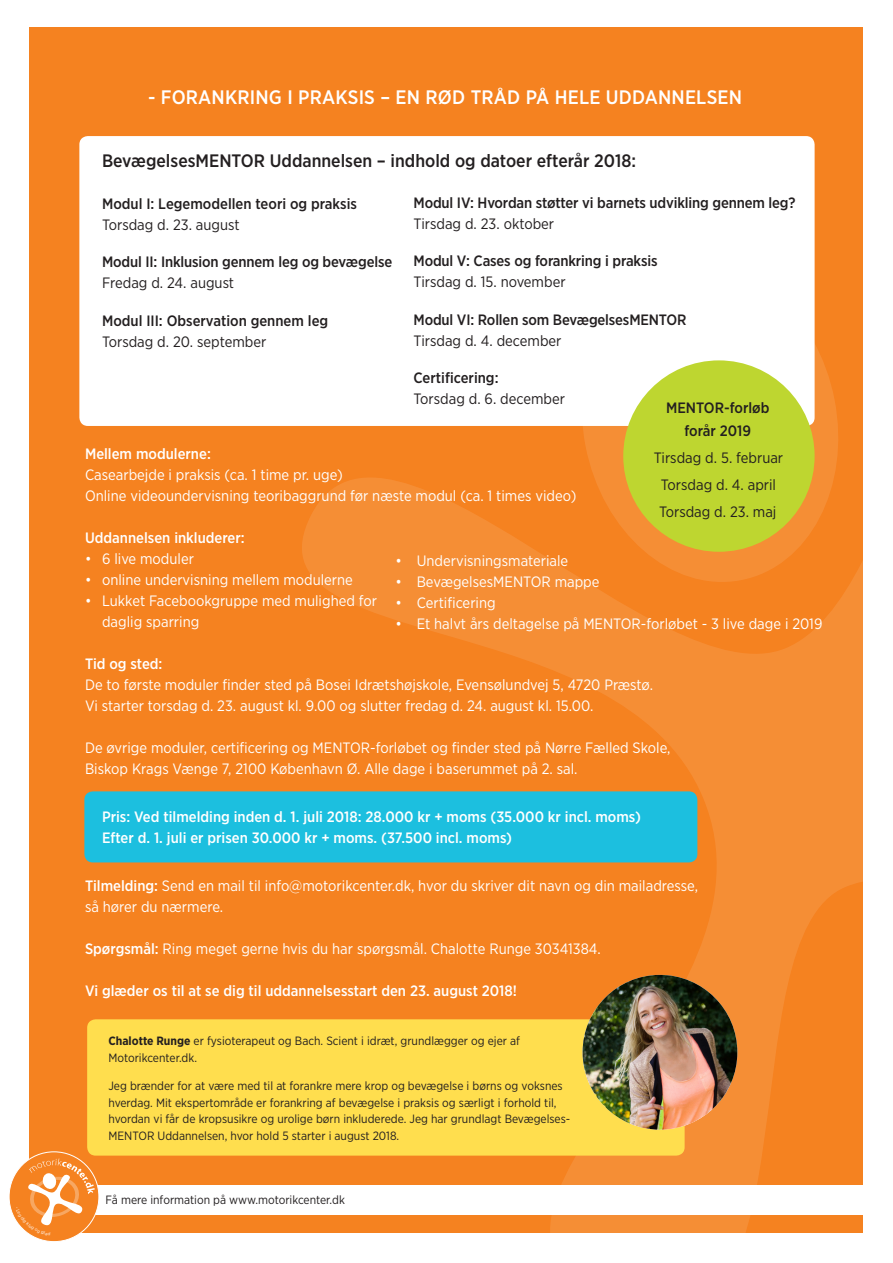
<style>
.page{position:relative;width:893px;height:1263px;background:#fff}
.page>*{position:absolute;margin:0;border:0;box-sizing:border-box;transform-origin:0 0}
.t1{font:500 19.5px "Gotham Narrow";letter-spacing:.01em;color:#fff}
.t2{font:500 18px "Gotham Narrow";color:#231f20}
.t3{font:15px/21px "Gotham Narrow";color:#fff}
.t4{font:500 15px/22.5px "Gotham Narrow";letter-spacing:-.01em;color:#231f20;text-align:center}
.t5{font:500 15px "Gotham Narrow";color:#fff}
.t6{font:15px/21px "Gotham Narrow";color:#231f20}
.t7{font:12px/16.5px "Gotham Narrow";color:#231f20}
.s1{font-weight:500}
.s2{font-weight:700}
</style>
<div class="page">
<div style="left:30px;top:28px;width:833px;height:1205px;background:#f58220"></div>
<svg style="left:300px;top:345px;width:563px;height:888px"></svg>
<div style="left:30px;top:1186px;width:833px;height:29px;background:#fff"></div>
<div style="left:79px;top:136px;width:736px;height:290px;background:#fff;border-radius:9px"></div>
<div style="left:84px;top:791px;width:613px;height:71px;background:#1cbfdf;border-radius:9px"></div>
<div style="left:87px;top:1019px;width:598px;height:136px;background:#ffde4e;border-radius:9px"></div>
<div style="left:623px;top:360px;width:192px;height:192px;background:#bed630;border-radius:50%"></div>
<img style="left:583px;top:975px;width:154px;height:155px;border-radius:77px">
<svg style="left:9px;top:1152px;width:90px;height:89px"></svg>
<p class="t1" style="left:148px;top:84px;width:596px">- FORANKRING I PRAKSIS – EN RØD TRÅD PÅ HELE UDDANNELSEN</p>
<p class="t2" style="left:102px;top:149px;width:535px">BevægelsesMENTOR Uddannelsen – indhold og datoer efterår 2018:</p>
<p class="t4" style="left:102px;top:192px;width:257px">Modul I: Legemodellen teori og praksis</p>
<p class="t6" style="left:102px;top:214px;width:139px">Torsdag d. 23. august</p>
<p class="t4" style="left:102px;top:250px;width:292px">Modul II: Inklusion gennem leg og bevægelse</p>
<p class="t6" style="left:102px;top:272px;width:134px">Fredag d. 24. august</p>
<p class="t4" style="left:102px;top:309px;width:228px">Modul III: Observation gennem leg</p>
<p class="t6" style="left:102px;top:331px;width:166px">Torsdag d. 20. september</p>
<p class="t4" style="left:414px;top:191px;width:383px">Modul IV: Hvordan støtter vi barnets udvikling gennem leg?</p>
<p class="t6" style="left:414px;top:213px;width:142px">Tirsdag d. 23. oktober</p>
<p class="t4" style="left:414px;top:249px;width:245px">Modul V: Cases og forankring i praksis</p>
<p class="t6" style="left:414px;top:271px;width:154px">Tirsdag d. 15. november</p>
<p class="t4" style="left:414px;top:308px;width:274px">Modul VI: Rollen som BevægelsesMENTOR</p>
<p class="t6" style="left:414px;top:330px;width:150px">Tirsdag d. 4. december</p>
<p class="t6" style="left:414px;top:367px;width:153px"><span class="s1">Certificering:<br></span>Torsdag d. 6. december</p>
<p class="t4" style="left:666px;top:397px;width:105px">MENTOR-forløb forår 2019</p>
<p class="t6" style="left:654px;top:447px;width:131px">Tirsdag d. 5. februar</p>
<p class="t6" style="left:661px;top:474px;width:117px">Torsdag d. 4. april</p>
<p class="t6" style="left:659px;top:501px;width:119px">Torsdag d. 23. maj</p>
<p class="t5" style="left:85px;top:444px;width:127px">Mellem modulerne:</p>
<p class="t3" style="left:85px;top:464px;width:259px">Casearbejde i praksis (ca. 1 time pr. uge)</p>
<p class="t3" style="left:85px;top:485px;width:493px">Online videoundervisning teoribaggrund før næste modul (ca. 1 times video)</p>
<p class="t5" style="left:85px;top:528px;width:161px">Uddannelsen inkluderer:</p>
<p class="t3" style="left:85px;top:548px;width:110px">• 6 live moduler</p>
<p class="t3" style="left:85px;top:569px;width:269px">• online undervisning mellem modulerne</p>
<p class="t3" style="left:102px;top:590px;width:277px;text-indent:-17px">• Lukket Facebookgruppe med mulighed for daglig sparring</p>
<p class="t5" style="left:85px;top:654px;width:79px">Tid og sted:</p>
<p class="t3" style="left:85px;top:674px;width:569px">De to første moduler finder sted på Bosei Idrætshøjskole, Evensølundvej 5, 4720 Præstø.<br>Vi starter torsdag d. 23. august kl. 9.00 og slutter fredag d. 24. august kl. 15.00.</p>
<p class="t3" style="left:85px;top:737px;width:587px">De øvrige moduler, certificering og MENTOR-forløbet og finder sted på Nørre Fælled Skole,<br>Biskop Krags Vænge 7, 2100 København Ø. Alle dage i baserummet på 2. sal.</p>
<p class="t5" style="left:102px;top:807px;width:541px">Pris: Ved tilmelding inden d. 1. juli 2018: 28.000 kr + moms (35.000 kr incl. moms)</p>
<p class="t5" style="left:102px;top:828px;width:412px">Efter d. 1. juli er prisen 30.000 kr + moms. (37.500 incl. moms)</p>
<p class="t3" style="left:85px;top:875px;width:615px"><span class="s1">Tilmelding:</span> Send en mail til info@motorikcenter.dk, hvor du skriver dit navn og din mailadresse,</p>
<p class="t3" style="left:85px;top:896px;width:140px">så hører du nærmere.</p>
<p class="t3" style="left:85px;top:938px;width:517px"><span class="s1">Spørgsmål:</span> Ring meget gerne hvis du har spørgsmål. Chalotte Runge 30341384.</p>
<p class="t5" style="left:85px;top:981px;width:433px">Vi glæder os til at se dig til uddannelsesstart den 23. august 2018!</p>
<p class="t3" style="left:395px;top:550px;width:174px">• Undervisningsmateriale</p>
<p class="t3" style="left:395px;top:571px;width:206px">• BevægelsesMENTOR mappe</p>
<p class="t3" style="left:395px;top:592px;width:102px">• Certificering</p>
<p class="t3" style="left:395px;top:613px;width:428px">• Et halvt års deltagelse på MENTOR-forløbet - 3 live dage i 2019</p>
<p class="t7" style="left:108px;top:1033px;width:413px"><span class="s2">Chalotte Runge</span> er fysioterapeut og Bach. Scient i idræt, grundlægger og ejer af<br>Motorikcenter.dk.</p>
<p class="t7" style="left:108px;top:1078px;width:463px">Jeg brænder for at være med til at forankre mere krop og bevægelse i børns og voksnes hverdag. Mit ekspertområde er forankring af bevægelse i praksis og særligt i forhold til, hvordan vi får de kropsusikre og urolige børn inkluderede. Jeg har grundlagt Bevægelses-MENTOR Uddannelsen, hvor hold 5 starter i august 2018.</p>
<p class="t7" style="left:106px;top:1191px;width:241px">Få mere information på www.motorikcenter.dk</p>
</div>
